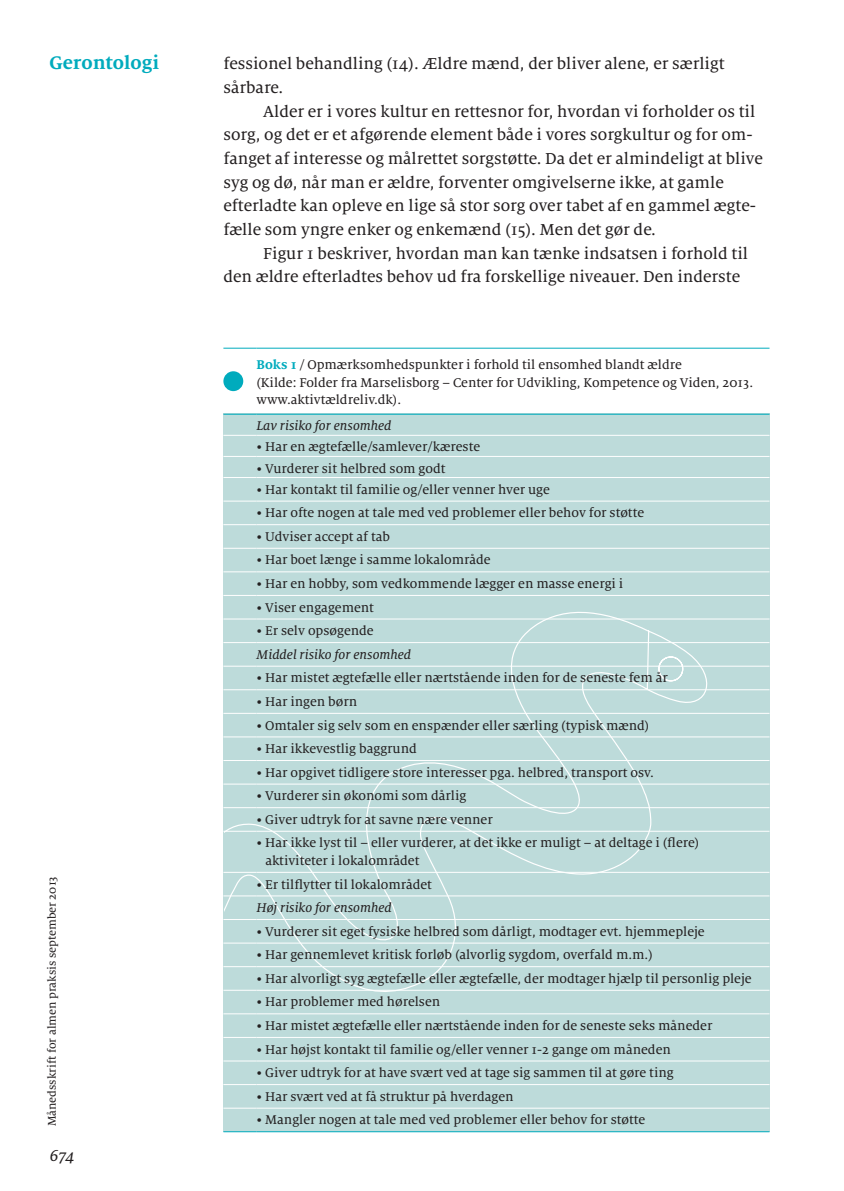
<style>
.page{position:relative;width:844px;height:1191px;background:#fff}
.page>*{position:absolute;margin:0;border:0;box-sizing:border-box;transform-origin:0 0}
.t1{font:700 20.12px "Milo Serif OT";color:#00abbd}
.t2{font:17.5px/23.6px "Milo Serif OT Text";color:#231f20}
.t3{font:17.5px "Milo Serif OT Text Ita";color:#231f20}
.t4{font:14px/17.5px "Milo Serif OT Text";color:#231f20}
.t5{font:14px "Milo Serif OT Text Ita";color:#231f20}
.t6{font:12.25px "Milo Serif OT Text";color:#231f20}
.s1{font-family:"Milo Serif OT";font-weight:700;color:#00abbd}
</style>
<div class="page">
<div style="left:223px;top:413px;width:546px;height:719px;background:#bddbda"></div>
<svg style="left:224px;top:612px;width:483px;height:380px"></svg>
<hr style="left:223px;top:435px;width:33px;height:1px;background:#fff">
<hr style="left:256px;top:435px;width:513px;height:1px;background:#fff">
<hr style="left:223px;top:456px;width:33px;height:1px;background:#fff">
<hr style="left:256px;top:456px;width:513px;height:1px;background:#fff">
<hr style="left:223px;top:348px;width:33px;height:1px;background:#00abbd">
<hr style="left:256px;top:348px;width:513px;height:1px;background:#00abbd">
<hr style="left:223px;top:414px;width:33px;height:1px;background:#00abbd">
<hr style="left:256px;top:414px;width:513px;height:1px;background:#00abbd">
<hr style="left:223px;top:1131px;width:33px;height:1px;background:#00abbd">
<hr style="left:256px;top:1131px;width:513px;height:1px;background:#00abbd">
<hr style="left:223px;top:500px;width:33px;height:1px;background:#fff">
<hr style="left:256px;top:500px;width:513px;height:1px;background:#fff">
<hr style="left:223px;top:477px;width:33px;height:1px;background:#fff">
<hr style="left:256px;top:477px;width:513px;height:1px;background:#fff">
<hr style="left:223px;top:1107px;width:33px;height:1px;background:#fff">
<hr style="left:256px;top:1107px;width:513px;height:1px;background:#fff">
<hr style="left:223px;top:571px;width:33px;height:1px;background:#fff">
<hr style="left:256px;top:571px;width:513px;height:1px;background:#fff">
<hr style="left:223px;top:595px;width:33px;height:1px;background:#fff">
<hr style="left:256px;top:595px;width:513px;height:1px;background:#fff">
<hr style="left:223px;top:618px;width:33px;height:1px;background:#fff">
<hr style="left:256px;top:618px;width:513px;height:1px;background:#fff">
<hr style="left:223px;top:642px;width:33px;height:1px;background:#fff">
<hr style="left:256px;top:642px;width:513px;height:1px;background:#fff">
<hr style="left:223px;top:665px;width:33px;height:1px;background:#fff">
<hr style="left:256px;top:665px;width:513px;height:1px;background:#fff">
<hr style="left:223px;top:689px;width:33px;height:1px;background:#fff">
<hr style="left:256px;top:689px;width:513px;height:1px;background:#fff">
<hr style="left:223px;top:713px;width:33px;height:1px;background:#fff">
<hr style="left:256px;top:713px;width:513px;height:1px;background:#fff">
<hr style="left:223px;top:736px;width:33px;height:1px;background:#fff">
<hr style="left:256px;top:736px;width:513px;height:1px;background:#fff">
<hr style="left:223px;top:760px;width:33px;height:1px;background:#fff">
<hr style="left:256px;top:760px;width:513px;height:1px;background:#fff">
<hr style="left:223px;top:783px;width:33px;height:1px;background:#fff">
<hr style="left:256px;top:783px;width:513px;height:1px;background:#fff">
<hr style="left:223px;top:807px;width:33px;height:1px;background:#fff">
<hr style="left:256px;top:807px;width:513px;height:1px;background:#fff">
<hr style="left:223px;top:831px;width:33px;height:1px;background:#fff">
<hr style="left:256px;top:831px;width:513px;height:1px;background:#fff">
<hr style="left:223px;top:872px;width:33px;height:1px;background:#fff">
<hr style="left:256px;top:872px;width:513px;height:1px;background:#fff">
<hr style="left:223px;top:895px;width:33px;height:1px;background:#fff">
<hr style="left:256px;top:895px;width:513px;height:1px;background:#fff">
<hr style="left:223px;top:919px;width:33px;height:1px;background:#fff">
<hr style="left:256px;top:919px;width:513px;height:1px;background:#fff">
<hr style="left:223px;top:942px;width:33px;height:1px;background:#fff">
<hr style="left:256px;top:942px;width:513px;height:1px;background:#fff">
<hr style="left:223px;top:966px;width:33px;height:1px;background:#fff">
<hr style="left:256px;top:966px;width:513px;height:1px;background:#fff">
<hr style="left:223px;top:989px;width:33px;height:1px;background:#fff">
<hr style="left:256px;top:989px;width:513px;height:1px;background:#fff">
<hr style="left:223px;top:1013px;width:33px;height:1px;background:#fff">
<hr style="left:256px;top:1013px;width:513px;height:1px;background:#fff">
<hr style="left:223px;top:1037px;width:33px;height:1px;background:#fff">
<hr style="left:256px;top:1037px;width:513px;height:1px;background:#fff">
<hr style="left:223px;top:1060px;width:33px;height:1px;background:#fff">
<hr style="left:256px;top:1060px;width:513px;height:1px;background:#fff">
<hr style="left:223px;top:1084px;width:33px;height:1px;background:#fff">
<hr style="left:256px;top:1084px;width:513px;height:1px;background:#fff">
<hr style="left:223px;top:524px;width:33px;height:1px;background:#fff">
<hr style="left:256px;top:524px;width:513px;height:1px;background:#fff">
<hr style="left:223px;top:548px;width:33px;height:1px;background:#fff">
<hr style="left:256px;top:548px;width:513px;height:1px;background:#fff">
<div style="left:223px;top:371px;width:20px;height:20px;background:#00abbd;border-radius:50%"></div>
<h1 class="t1" style="left:50px;top:52px;width:111px">Gerontologi</h1>
<p class="t6" style="left:45px;top:1126px;width:252px;rotate:-90deg">Månedsskrift for almen praksis september 2013</p>
<p class="t3" style="left:50px;top:1146px;width:27px">674</p>
<p class="t2" style="left:223px;top:52px;width:502px">fessionel behandling (14). Ældre mænd, der bliver alene, er særligt sårbare.</p>
<p class="t2" style="left:223px;top:100px;width:541px;text-indent:40px">Alder er i vores kultur en rettesnor for, hvordan vi forholder os til sorg, og det er et afgørende element både i vores sorgkultur og for om&shy;fanget af interesse og målrettet sorgstøtte. Da det er almindeligt at blive syg og dø, når man er ældre, forventer omgivelserne ikke, at gamle efterladte kan opleve en lige så stor sorg over tabet af en gammel ægte&shy;fælle som yngre enker og enkemænd (15). Men det gør de.</p>
<p class="t2" style="left:223px;top:241px;width:526px;text-indent:40px">Figur 1 beskriver, hvordan man kan tænke indsatsen i forhold til den ældre efterladtes behov ud fra forskellige niveauer. Den inderste</p>
<p class="t4" style="left:256px;top:356px;width:498px"><span class="s1">Boks 1</span> / Opmærksomhedspunkter i forhold til ensomhed blandt ældre<br>(Kilde: Folder fra Marselisborg – Center for Udvikling, Kompetence og Viden, 2013. www.aktivtældreliv.dk).</p>
<p class="t5" style="left:256px;top:418px;width:136px">Lav risiko for ensomhed</p>
<p class="t4" style="left:256px;top:438px;width:225px">• Har en ægtefælle/samlever/kæreste</p>
<p class="t4" style="left:256px;top:459px;width:190px">• Vurderer sit helbred som godt</p>
<p class="t4" style="left:256px;top:481px;width:295px">• Har kontakt til familie og/eller venner hver uge</p>
<p class="t4" style="left:256px;top:504px;width:389px">• Har ofte nogen at tale med ved problemer eller behov for støtte</p>
<p class="t4" style="left:256px;top:528px;width:135px">• Udviser accept af tab</p>
<p class="t4" style="left:256px;top:551px;width:235px">• Har boet længe i samme lokalområde</p>
<p class="t4" style="left:256px;top:575px;width:368px">• Har en hobby, som vedkommende lægger en masse energi i</p>
<p class="t4" style="left:256px;top:598px;width:119px">• Viser engagement</p>
<p class="t4" style="left:256px;top:622px;width:119px">• Er selv opsøgende</p>
<p class="t5" style="left:256px;top:647px;width:156px">Middel risiko for ensomhed</p>
<p class="t4" style="left:256px;top:669px;width:412px">• Har mistet ægtefælle eller nærtstående inden for de seneste fem år</p>
<p class="t4" style="left:256px;top:693px;width:102px">• Har ingen børn</p>
<p class="t4" style="left:256px;top:716px;width:394px">• Omtaler sig selv som en enspænder eller særling (typisk mænd)</p>
<p class="t4" style="left:256px;top:740px;width:162px">• Har ikkevestlig baggrund</p>
<p class="t4" style="left:256px;top:763px;width:399px">• Har opgivet tidligere store interesser pga. helbred, transport osv.</p>
<p class="t4" style="left:256px;top:787px;width:211px">• Vurderer sin økonomi som dårlig</p>
<p class="t4" style="left:256px;top:811px;width:237px">• Giver udtryk for at savne nære venner</p>
<p class="t4" style="left:265px;top:834px;width:435px;text-indent:-9px">• Har ikke lyst til – eller vurderer, at det ikke er muligt – at deltage i (flere) aktiviteter i lokalområdet</p>
<p class="t4" style="left:256px;top:875px;width:177px">• Er tilflytter til lokalområdet</p>
<p class="t5" style="left:256px;top:900px;width:137px">Høj risiko for ensomhed</p>
<p class="t4" style="left:256px;top:922px;width:449px">• Vurderer sit eget fysiske helbred som dårligt, modtager evt. hjemmepleje</p>
<p class="t4" style="left:256px;top:946px;width:397px">• Har gennemlevet kritisk forløb (alvorlig sygdom, overfald m.m.)</p>
<p class="t4" style="left:256px;top:970px;width:496px">• Har alvorligt syg ægtefælle eller ægtefælle, der modtager hjælp til personlig pleje</p>
<p class="t4" style="left:256px;top:993px;width:185px">• Har problemer med hørelsen</p>
<p class="t4" style="left:256px;top:1017px;width:457px">• Har mistet ægtefælle eller nærtstående inden for de seneste seks måneder</p>
<p class="t4" style="left:256px;top:1040px;width:416px">• Har højst kontakt til familie og/eller venner 1-2 gange om måneden</p>
<p class="t4" style="left:256px;top:1064px;width:418px">• Giver udtryk for at have svært ved at tage sig sammen til at gøre ting</p>
<p class="t4" style="left:256px;top:1087px;width:258px">• Har svært ved at få struktur på hverdagen</p>
<p class="t4" style="left:256px;top:1111px;width:390px">• Mangler nogen at tale med ved problemer eller behov for støtte</p>
</div>
